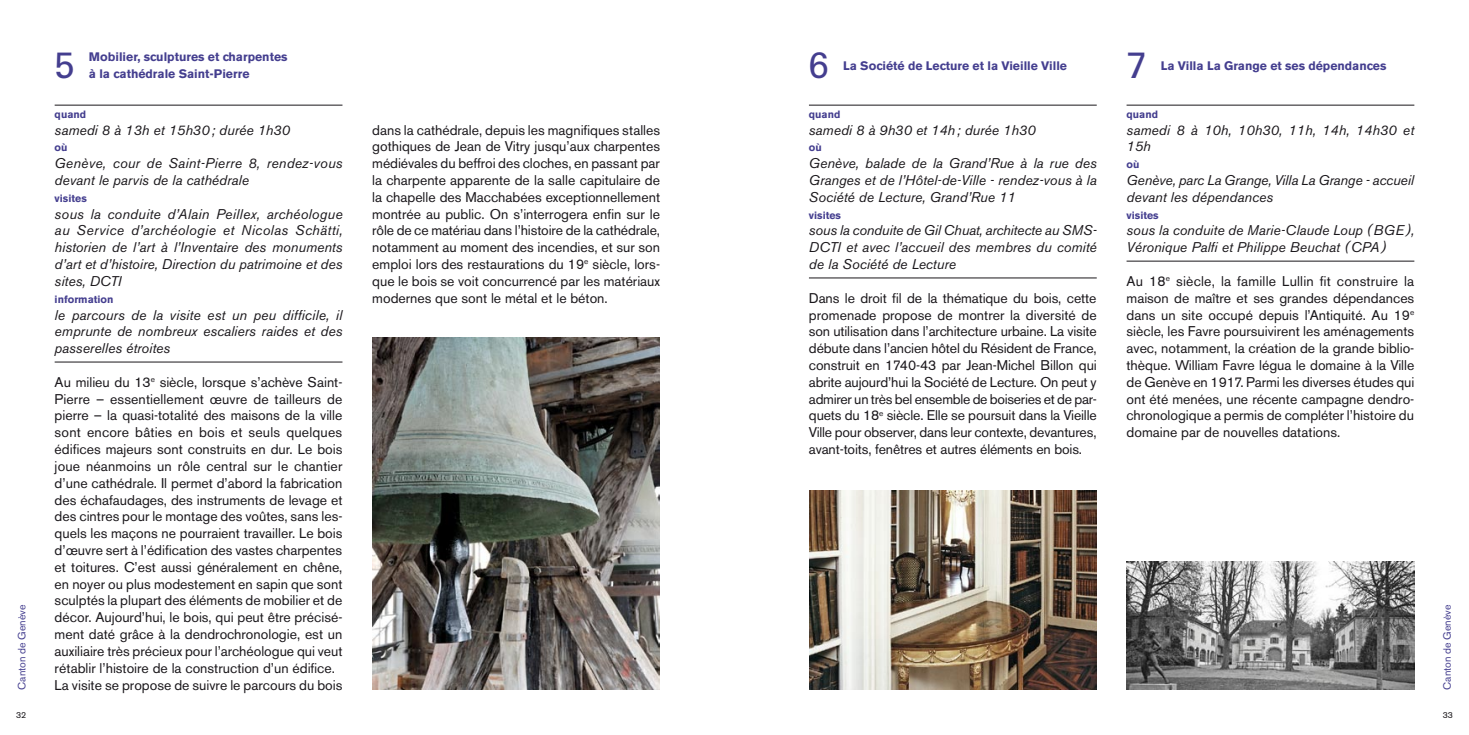
<style>
.page{position:relative;width:1469px;height:735px;background:#fff}
.page>*{position:absolute;margin:0;border:0;box-sizing:border-box;transform-origin:0 0}
.t1{font:36.4px "Zurich BT";color:#443e8f}
.t2{font:14px/16.8px "Akzidenz Grotesk BE";color:#1a171b;text-align:justify}
.t3{font:italic 14px/16.8px "Akzidenz Grotesk BE";color:#1a171b;text-align:justify}
.t4{font:700 12.25px/16.8px "Akzidenz Grotesk BE";color:#443e8f}
.t5{font:700 10.5px "Akzidenz Grotesk BE";color:#443e8f}
.t6{font:10.5px "Akzidenz Grotesk BE";color:#443e8f}
.t7{font:8.75px "Akzidenz Grotesk BE";color:#1a171b}
</style>
<div class="page">
<img style="left:372px;top:337px;width:288px;height:352px">
<img style="left:809px;top:490px;width:287px;height:199px">
<img style="left:1126px;top:561px;width:288px;height:127px">
<hr style="left:809px;top:105px;width:287px;height:1px;background:#1a171b">
<hr style="left:809px;top:277px;width:287px;height:1px;background:#1a171b">
<hr style="left:55px;top:105px;width:287px;height:1px;background:#1a171b">
<hr style="left:55px;top:361px;width:287px;height:1px;background:#1a171b">
<hr style="left:1126px;top:105px;width:288px;height:1px;background:#1a171b">
<hr style="left:1126px;top:261px;width:288px;height:1px;background:#1a171b">
<h1 class="t1" style="left:55px;top:43px;width:22px">5</h1>
<h1 class="t1" style="left:809px;top:43px;width:22px">6</h1>
<h1 class="t1" style="left:1126px;top:43px;width:22px">7</h1>
<p class="t4" style="left:89px;top:49px;width:200px">Mobilier, sculptures et charpentes à la cathédrale Saint-Pierre</p>
<p class="t4" style="left:843px;top:58px;width:225px">La Société de Lecture et la Vieille Ville</p>
<p class="t4" style="left:1160px;top:58px;width:227px">La Villa La Grange et ses dépendances</p>
<p class="t5" style="left:55px;top:108px;width:33px">quand</p>
<p class="t3" style="left:55px;top:121px;width:237px">samedi 8 à 13h et 15h30; durée 1h30</p>
<p class="t5" style="left:55px;top:141px;width:14px">où</p>
<p class="t3" style="left:55px;top:155px;width:289px">Genève, cour de Saint-Pierre 8, rendez-vous devant le parvis de la cathédrale</p>
<p class="t5" style="left:55px;top:192px;width:34px">visites</p>
<p class="t3" style="left:55px;top:205px;width:289px">sous la conduite d’Alain Peillex, archéologue au Service d’archéologie et Nicolas Schätti, historien de l’art à l’Inventaire des monuments d’art et d’histoire, Direction du patrimoine et des sites, DCTI</p>
<p class="t5" style="left:55px;top:293px;width:60px">information</p>
<p class="t3" style="left:55px;top:306px;width:289px">le parcours de la visite est un peu difficile, il emprunte de nombreux escaliers raides et des passerelles étroites</p>
<p class="t2" style="left:55px;top:373px;width:289px;text-align:left">Au milieu du 1 3<sup>e</sup> siècle, lorsque s’achève Saint-Pierre – essentiellement œuvre de tailleurs de pierre – la quasi-totalité des maisons de la ville sont encore bâties en bois et seuls quelques édifices majeurs sont construits en dur. Le bois joue néanmoins un rôle central sur le chantier d’une cathédrale. Il permet d’abord la fabrication des échafaudages, des instruments de levage et des cintres pour le montage des voûtes, sans les&shy;quels les maçons ne pourraient travailler. Le bois d’œuvre sert à l’édification des vastes charpentes et toitures. C’est aussi généralement en chêne, en noyer ou plus modestement en sapin que sont sculptés la plupart des éléments de mobilier et de décor. Aujourd’hui, le bois, qui peut être précisé&shy;ment daté grâce à la dendrochronologie, est un auxiliaire très précieux pour l’archéologue qui veut rétablir l’histoire de la construction d’un édifice.<br>La visite se propose de suivre le parcours du bois</p>
<p class="t5" style="left:809px;top:108px;width:33px">quand</p>
<p class="t3" style="left:809px;top:121px;width:228px">samedi 8 à 9h30 et 14h; durée 1h30</p>
<p class="t5" style="left:809px;top:141px;width:14px">où</p>
<p class="t3" style="left:809px;top:155px;width:289px">Genève, balade de la Grand’Rue à la rue des Granges et de l’Hôtel-de-Ville - rendez-vous à la Société de Lecture, Grand’Rue 11</p>
<p class="t5" style="left:809px;top:209px;width:34px">visites</p>
<p class="t3" style="left:809px;top:222px;width:289px">sous la conduite de Gil Chuat, architecte au SMS-DCTI et avec l’accueil des membres du comité de la Société de Lecture</p>
<p class="t2" style="left:809px;top:289px;width:289px">Dans le droit fil de la thématique du bois, cette promenade propose de montrer la diversité de son utilisation dans l’architecture urbaine. La visite débute dans l’ancien hôtel du Résident de France, construit en 1 740-43 par Jean-Michel Billon qui abrite aujourd’hui la Société de Lecture. On peut y admirer un très bel ensemble de boiseries et de par&shy;quets du 1 8<sup>e</sup> siècle. Elle se poursuit dans la Vieille Ville pour observer, dans leur contexte, devantures, avant-toits, fenêtres et autres éléments en bois.</p>
<p class="t5" style="left:1126px;top:108px;width:33px">quand</p>
<p class="t3" style="left:1126px;top:121px;width:289px">samedi 8 à 10h, 10h30, 11h, 14h, 14h30 et<br>15h</p>
<p class="t5" style="left:1126px;top:158px;width:14px">où</p>
<p class="t3" style="left:1126px;top:171px;width:289px">Genève, parc La Grange, Villa La Grange - accueil devant les dépendances</p>
<p class="t5" style="left:1126px;top:209px;width:34px">visites</p>
<p class="t3" style="left:1126px;top:222px;width:289px">sous la conduite de Marie-Claude Loup (BGE),<br>Véronique Palfi et Philippe Beuchat (CPA)</p>
<p class="t2" style="left:1126px;top:272px;width:289px">Au 1 8<sup>e</sup> siècle, la famille Lullin fit construire la maison de maître et ses grandes dépendances dans un site occupé depuis l’Antiquité. Au 1 9<sup>e </sup>siècle, les Favre poursuivirent les aménagements avec, notamment, la création de la grande biblio&shy;thèque. William Favre légua le domaine à la Ville de Genève en 1 91 7. Parmi les diverses études qui ont été menées, une récente campagne dendro&shy;chronologique a permis de compléter l’histoire du domaine par de nouvelles datations.</p>
<p class="t2" style="left:372px;top:121px;width:289px">dans la cathédrale, depuis les magnifiques stalles gothiques de Jean de Vitry jusqu’aux charpentes médiévales du beffroi des cloches, en passant par la charpente apparente de la salle capitulaire de la chapelle des Macchabées exceptionnellement montrée au public. On s’interrogera enfin sur le rôle de ce matériau dans l’histoire de la cathédrale, notamment au moment des incendies, et sur son emploi lors des restaurations du 1 9<sup>e</sup> siècle, lors&shy;que le bois se voit concurrencé par les matériaux modernes que sont le métal et le béton.</p>
<p class="t6" style="left:16px;top:689px;width:86px;rotate:-90deg">Canton de Genève</p>
<p class="t6" style="left:1440px;top:689px;width:86px;rotate:-90deg">Canton de Genève</p>
<p class="t7" style="left:16px;top:709px;width:12px">32</p>
<p class="t7" style="left:1442px;top:709px;width:12px">33</p>
</div>
